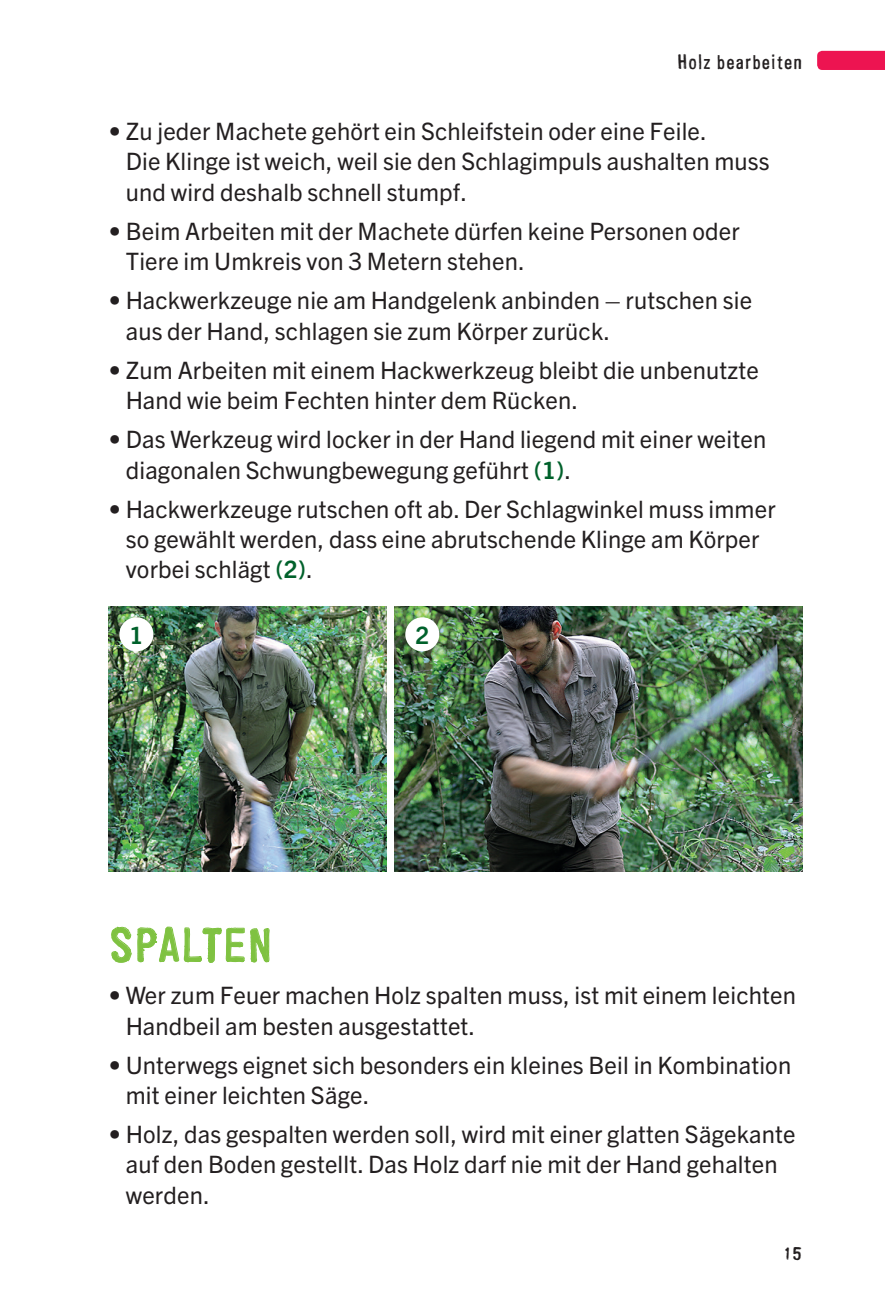
<style>
.page{position:relative;width:885px;height:1302px;background:#fff}
.page>*{position:absolute;margin:0;border:0;box-sizing:border-box;transform-origin:0 0}
.t1{font:48px "Cartonnage OT";letter-spacing:.02em;color:#7fc241}
.t2{font:24px/30.6px "Trade Gothic Next LT Pro";letter-spacing:.005em;color:#231f20}
.t3{font:700 24px "Trade Gothic Next LT Pro";color:#00612b}
.t4{font:21px "Cartonnage OT";letter-spacing:.05em;color:#231f20}
.t5{font:18px "Cartonnage OT";color:#231f20;scale:1.08 1}
.s1{font-weight:700}
.s2{font-weight:700;color:#00612b}
</style>
<div class="page">
<svg style="left:817px;top:51px;width:67px;height:19px"></svg>
<svg style="left:111px;top:926px;width:20px;height:36px"></svg>
<svg style="left:137px;top:926px;width:107px;height:36px"></svg>
<svg style="left:250px;top:928px;width:19px;height:34px"></svg>
<img style="left:109px;top:606px;width:277px;height:265px">
<img style="left:394px;top:606px;width:408px;height:265px">
<div style="left:119px;top:617px;width:34px;height:34px;background:#fff;border-radius:50%"></div>
<div style="left:405px;top:617px;width:34px;height:34px;background:#fff;border-radius:50%"></div>
<p class="t4" style="left:677px;top:48px;width:127px">Holz bearbeiten</p>
<p class="t2" style="left:126px;top:114px;width:645px;text-indent:-17px"><span class="s1">•</span> Zu jeder Machete gehört ein Schleifstein oder eine Feile.<br>Die Klinge ist weich, weil sie den Schlagimpuls aushalten muss und wird deshalb schnell stumpf.</p>
<p class="t2" style="left:126px;top:214px;width:615px;text-indent:-17px"><span class="s1">•</span> Beim Arbeiten mit der Machete dürfen keine Personen oder<br>Tiere im Umkreis von 3 Metern stehen.</p>
<p class="t2" style="left:126px;top:283px;width:628px;text-indent:-17px"><span class="s1">•</span> Hackwerkzeuge nie am Handgelenk anbinden – rutschen sie aus der Hand, schlagen sie zum Körper zurück.</p>
<p class="t2" style="left:126px;top:353px;width:634px;text-indent:-17px"><span class="s1">•</span> Zum Arbeiten mit einem Hackwerkzeug bleibt die unbenutzte<br>Hand wie beim Fechten hinter dem Rücken.</p>
<p class="t2" style="left:126px;top:422px;width:642px;text-indent:-17px"><span class="s1">•</span> Das Werkzeug wird locker in der Hand liegend mit einer weiten diagonalen Schwungbewegung geführt <span class="s2">(1)</span>.</p>
<p class="t2" style="left:126px;top:492px;width:651px;text-indent:-17px"><span class="s1">•</span> Hackwerkzeuge rutschen oft ab. Der Schlagwinkel muss immer so gewählt werden, dass eine abrutschende Klinge am Körper vorbei schlägt <span class="s2">(2)</span>.</p>
<p class="t3" style="left:129px;top:618px;width:15px">1</p>
<p class="t3" style="left:415px;top:618px;width:15px">2</p>
<h1 class="t1" style="left:109px;top:914px;width:164px">SPALTEN</h1>
<p class="t2" style="left:126px;top:978px;width:671px;text-indent:-17px"><span class="s1">•</span> Wer zum Feuer machen Holz spalten muss, ist mit einem leichten<br>Handbeil am besten ausgestattet.</p>
<p class="t2" style="left:126px;top:1047px;width:667px;text-indent:-17px"><span class="s1">•</span> Unterwegs eignet sich besonders ein kleines Beil in Kombination mit einer leichten Säge.</p>
<p class="t2" style="left:126px;top:1117px;width:671px;text-indent:-17px"><span class="s1">•</span> Holz, das gespalten werden soll, wird mit einer glatten Sägekante auf den Boden gestellt. Das Holz darf nie mit der Hand gehalten werden.</p>
<p class="t5" style="left:784px;top:1242px;width:18px">15</p>
</div>
